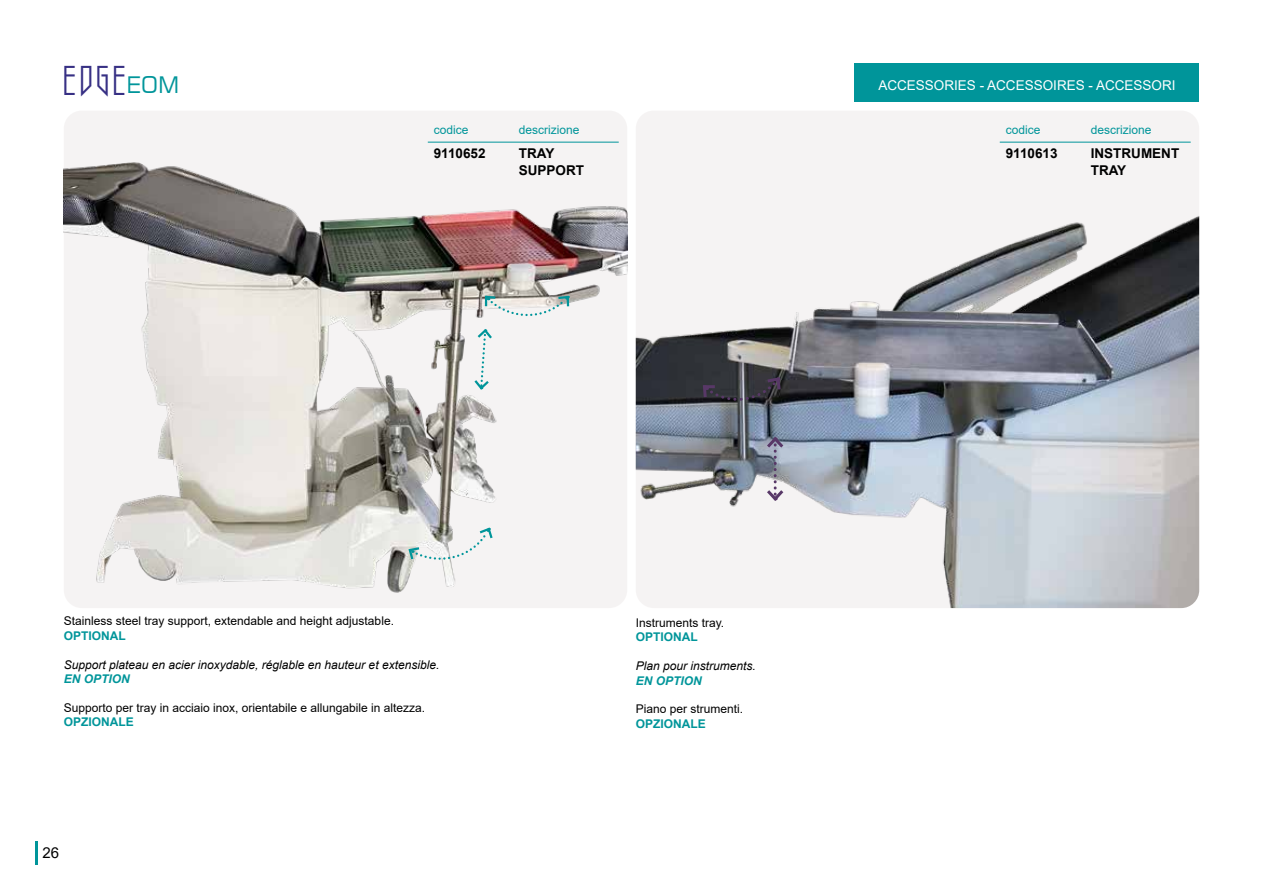
<style>
.page{position:relative;width:1263px;height:893px;background:#fff}
.page>*{position:absolute;margin:0;border:0;box-sizing:border-box;transform-origin:0 0}
.t1{font:42.3px "Havannah Hank";color:#373084}
.t2{font:15px "Arial";color:#000}
.t3{font:700 13.5px/16.2px "Arial";color:#000}
.t4{font:13.5px "Arial";color:#fff}
.t5{font:12px "Arial";color:#000}
.t6{font:italic 12px "Arial";color:#000}
.t7{font:700 12px "Arial";color:#00959a}
.t8{font:12px "Arial";color:#00959a}
.t9{font:italic 700 12px "Arial";color:#00959a}
.s1{font-family:"Square 721 BT";font-size:22.65px;color:#00959a}
</style>
<div class="page">
<hr style="left:35px;top:841px;width:3px;height:23px;background:#00959a">
<img style="left:64px;top:111px;width:563px;height:497px">
<svg style="left:407px;top:526px;width:87px;height:39px"></svg>
<svg style="left:472px;top:327px;width:22px;height:64px"></svg>
<svg style="left:484px;top:294px;width:87px;height:26px"></svg>
<img style="left:636px;top:121px;width:563px;height:487px">
<hr style="left:428px;top:142px;width:191px;height:1px;background:#00959a">
<div style="left:855px;top:64px;width:344px;height:38px;background:#00959a"></div>
<hr style="left:1000px;top:142px;width:191px;height:1px;background:#00959a">
<svg style="left:701px;top:375px;width:81px;height:30px;background:#3c3b43"></svg>
<svg style="left:764px;top:434px;width:22px;height:69px"></svg>
<h1 class="t1" style="left:64px;top:62px;width:116px">EDGE <span class="s1">EOM</span></h1>
<p class="t8" style="left:434px;top:121px;width:36px">codice</p>
<p class="t8" style="left:519px;top:121px;width:62px">descrizione</p>
<p class="t3" style="left:434px;top:146px;width:53px">9110652</p>
<p class="t3" style="left:519px;top:146px;width:67px">TRAY<br>SUPPORT</p>
<p class="t4" style="left:878px;top:76px;width:299px">ACCESSORIES - ACCESSOIRES - ACCESSORI</p>
<p class="t8" style="left:1006px;top:121px;width:36px">codice</p>
<p class="t8" style="left:1091px;top:121px;width:62px">descrizione</p>
<p class="t3" style="left:1006px;top:146px;width:53px">9110613</p>
<p class="t3" style="left:1091px;top:146px;width:90px">INSTRUMENT<br>TRAY</p>
<p class="t5" style="left:64px;top:613px;width:332px">Stainless steel tray support, extendable and height adjustable.</p>
<p class="t7" style="left:64px;top:627px;width:64px">OPTIONAL</p>
<p class="t6" style="left:64px;top:656px;width:377px">Support plateau en acier inoxydable, réglable en hauteur et extensible.</p>
<p class="t9" style="left:64px;top:671px;width:68px">EN OPTION</p>
<p class="t5" style="left:64px;top:699px;width:363px">Supporto per tray in acciaio inox, orientabile e allungabile in altezza.</p>
<p class="t7" style="left:64px;top:713px;width:72px">OPZIONALE</p>
<p class="t2" style="left:43px;top:842px;width:18px">26</p>
<p class="t5" style="left:636px;top:614px;width:90px">Instruments tray.</p>
<p class="t7" style="left:636px;top:629px;width:64px">OPTIONAL</p>
<p class="t6" style="left:636px;top:658px;width:122px">Plan pour instruments.</p>
<p class="t9" style="left:636px;top:672px;width:68px">EN OPTION</p>
<p class="t5" style="left:636px;top:701px;width:109px">Piano per strumenti.</p>
<p class="t7" style="left:636px;top:715px;width:72px">OPZIONALE</p>
</div>
